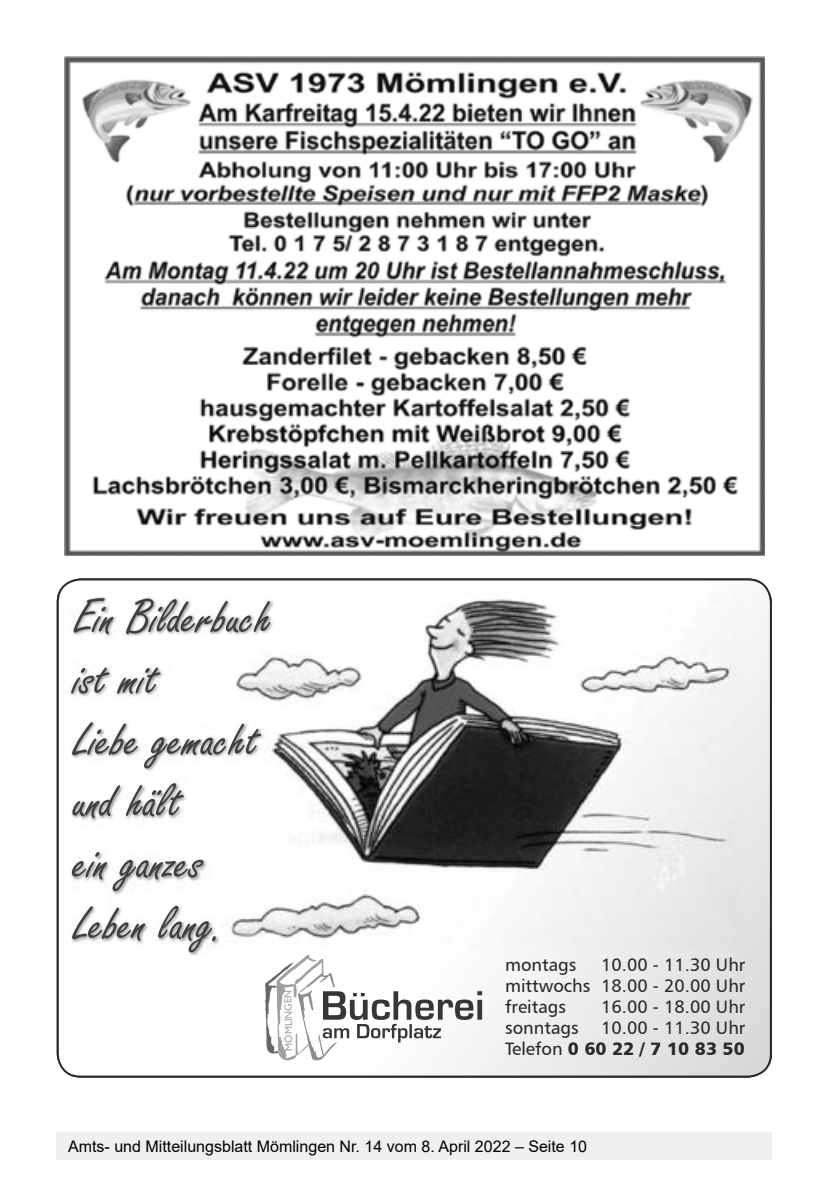
<style>
.page{position:relative;width:840px;height:1191px;background:#fff}
.page>*{position:absolute;margin:0;border:0;box-sizing:border-box;transform-origin:0 0}
.t1{font:18px/21px "Humanist 777 BT Roman B";color:#292928;text-align:justify}
.t2{font:18px "Humanist 777 BT Black B";color:#292928}
.t3{font:16px "Arial";color:#000}
.t4{font:10.2px "Gill Sans";color:#a0a0a0}
.s1{font-family:"Humanist 777 BT Roman B"}
</style>
<div class="page">
<img style="left:64px;top:57px;width:700px;height:499px">
<svg style="left:57px;top:578px;width:714px;height:499px"></svg>
<img style="left:220px;top:591px;width:520px;height:357px">
<img style="left:70px;top:597px;width:203px;height:359px">
<svg style="left:73px;top:598px;width:40px;height:36px"></svg>
<svg style="left:126px;top:598px;width:144px;height:36px"></svg>
<svg style="left:71px;top:667px;width:38px;height:26px"></svg>
<svg style="left:117px;top:667px;width:43px;height:27px"></svg>
<svg style="left:72px;top:722px;width:66px;height:33px"></svg>
<svg style="left:144px;top:723px;width:117px;height:45px"></svg>
<svg style="left:72px;top:785px;width:48px;height:33px"></svg>
<svg style="left:126px;top:783px;width:58px;height:33px"></svg>
<svg style="left:72px;top:852px;width:131px;height:39px"></svg>
<svg style="left:72px;top:906px;width:73px;height:34px"></svg>
<svg style="left:158px;top:905px;width:57px;height:47px"></svg>
<svg style="left:265px;top:954px;width:217px;height:106px"></svg>
<div style="left:57px;top:1132px;width:714px;height:27px;background:#f0f0f0"></div>
<p class="t4" style="left:283px;top:1051px;width:62px;rotate:-91deg">MöMlingen</p>
<p class="t1" style="left:505px;top:953px;width:242px;text-indent:96px">10.00 - 11.30 Uhr mittwochs 18.00 - 20.00 Uhr freitags</p>
<p class="t1" style="left:505px;top:953px;width:73px">montags</p>
<p class="t1" style="left:505px;top:995px;width:242px;text-align:right">16.00 - 18.00 Uhr<br>sonntags 10.00 - 11.30 Uhr</p>
<p class="t2" style="left:505px;top:1036px;width:241px"><span class="s1">Telefon</span> 0 60 22 / 7 10 83 50</p>
<p class="t3" style="left:68px;top:1135px;width:520px">Amts- und Mitteilungsblatt Mömlingen Nr. 14 vom 8. April 2022 – Seite 10</p>
</div>
